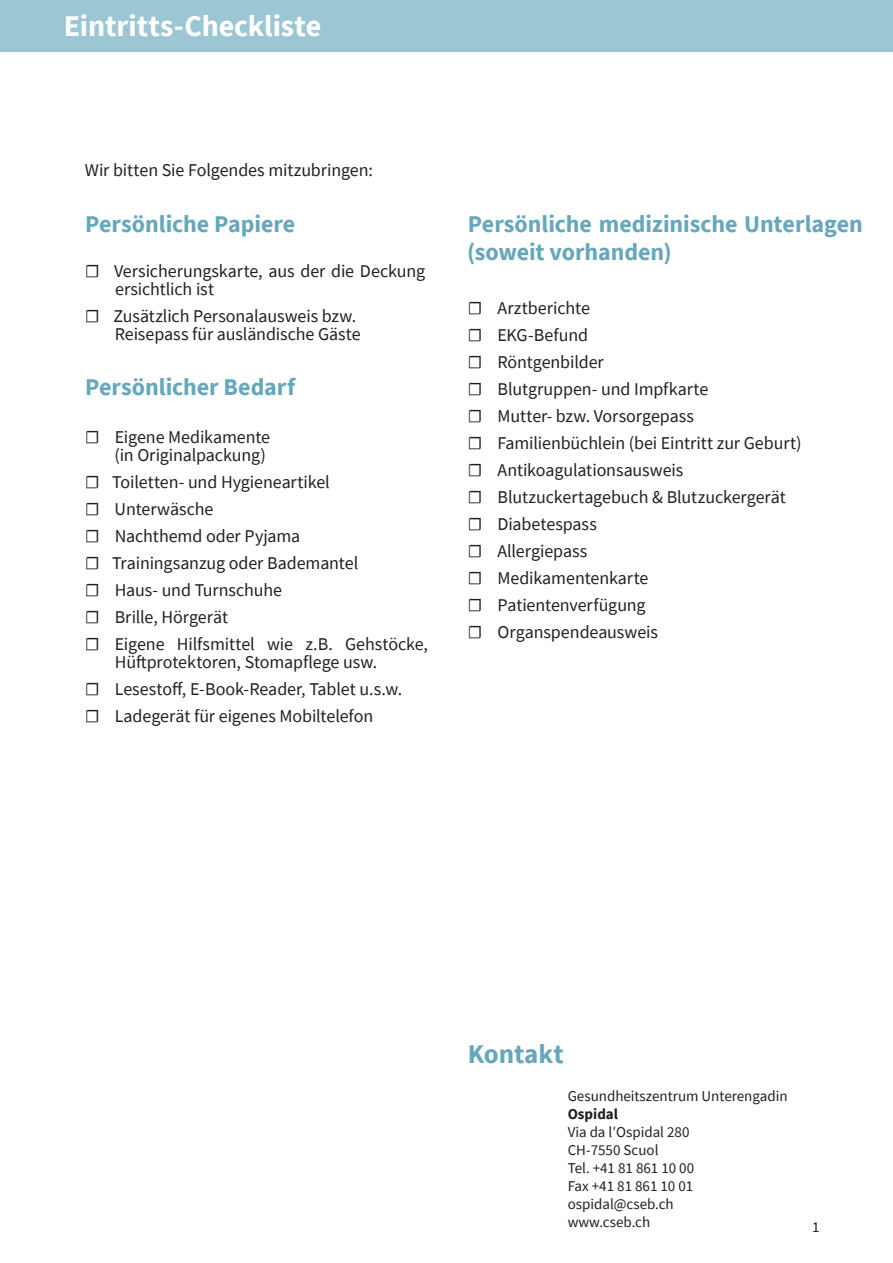
<style>
.page{position:relative;width:893px;height:1263px;background:#fff}
.page>*{position:absolute;margin:0;border:0;box-sizing:border-box;transform-origin:0 0}
.t1{font:700 30px "Source Sans Pro";letter-spacing:-.005em;color:#fff}
.t2{font:700 27px "Source Sans Pro";letter-spacing:-.005em;color:#66a7bb}
.t3{font:700 24px/28.5px "Source Sans Pro";color:#66a7bb}
.t4{font:18px/18px "Source Sans Pro";letter-spacing:-.005em;color:#231f20}
.t5{font:15px "Source Sans Pro";color:#231f20}
.t6{font:700 15px "Source Sans Pro";color:#231f20}
</style>
<div class="page">
<div style="left:0;top:0;width:893px;height:51px;background:#9cc6d3"></div>
<p class="t1" style="left:64px;top:6px;width:259px">Eintritts-Checkliste</p>
<p class="t4" style="left:85px;top:161px;width:290px">Wir bitten Sie Folgendes mitzubringen:</p>
<p class="t3" style="left:85px;top:209px;width:212px">Persönliche Papiere</p>
<p class="t4" style="left:115px;top:262px;width:312px;text-indent:-30px">☐ Versicherungskarte, aus der die Deckung ersichtlich ist</p>
<p class="t4" style="left:85px;top:307px;width:277px;text-align:right">☐ Zusätzlich Personalausweis bzw.<br>Reisepass für ausländische Gäste</p>
<p class="t3" style="left:85px;top:373px;width:212px">Persönlicher Bedarf</p>
<p class="t4" style="left:85px;top:428px;width:187px">☐ Eigene Medikamente</p>
<p class="t4" style="left:114px;top:446px;width:153px">(in Originalpackung)</p>
<p class="t4" style="left:85px;top:473px;width:246px">☐ Toiletten- und Hygieneartikel</p>
<p class="t4" style="left:85px;top:500px;width:130px">☐ Unterwäsche</p>
<p class="t4" style="left:85px;top:527px;width:217px">☐ Nachthemd oder Pyjama</p>
<p class="t4" style="left:85px;top:554px;width:275px">☐ Trainingsanzug oder Bademantel</p>
<p class="t4" style="left:85px;top:581px;width:199px">☐ Haus- und Turnschuhe</p>
<p class="t4" style="left:85px;top:608px;width:145px">☐ Brille, Hörgerät</p>
<p class="t4" style="left:115px;top:635px;width:315px;text-indent:-30px">☐ Eigene Hilfsmittel wie z.B. Gehstöcke,<br>Hüftprotektoren, Stomapflege usw.</p>
<p class="t4" style="left:85px;top:680px;width:319px">☐ Lesestoff, E-Book-Reader, Tablet u.s.w.</p>
<p class="t4" style="left:85px;top:707px;width:290px">☐ Ladegerät für eigenes Mobiltelefon</p>
<p class="t3" style="left:467px;top:209px;width:397px">Persönliche medizinische Unterlagen (soweit vorhanden)</p>
<p class="t4" style="left:468px;top:299px;width:124px">☐ Arztberichte</p>
<p class="t4" style="left:468px;top:326px;width:122px">☐ EKG-Befund</p>
<p class="t4" style="left:468px;top:353px;width:138px">☐ Röntgenbilder</p>
<p class="t4" style="left:468px;top:380px;width:242px">☐ Blutgruppen- und Impfkarte</p>
<p class="t4" style="left:468px;top:407px;width:228px">☐ Mutter- bzw. Vorsorgepass</p>
<p class="t4" style="left:468px;top:434px;width:335px">☐ Familienbüchlein (bei Eintritt zur Geburt)</p>
<p class="t4" style="left:468px;top:461px;width:217px">☐ Antikoagulationsausweis</p>
<p class="t4" style="left:468px;top:488px;width:320px">☐ Blutzuckertagebuch &amp; Blutzuckergerät</p>
<p class="t4" style="left:468px;top:515px;width:131px">☐ Diabetespass</p>
<p class="t4" style="left:468px;top:542px;width:121px">☐ Allergiepass</p>
<p class="t4" style="left:468px;top:569px;width:182px">☐ Medikamentenkarte</p>
<p class="t4" style="left:468px;top:596px;width:179px">☐ Patientenverfügung</p>
<p class="t4" style="left:468px;top:623px;width:192px">☐ Organspendeausweis</p>
<p class="t2" style="left:468px;top:1036px;width:98px">Kontakt</p>
<p class="t5" style="left:568px;top:1086px;width:221px">Gesundheitszentrum Unterengadin</p>
<p class="t6" style="left:568px;top:1104px;width:52px">Ospidal</p>
<p class="t5" style="left:568px;top:1122px;width:123px">Via da l′Ospidal 280</p>
<p class="t5" style="left:568px;top:1140px;width:92px">CH-7550 Scuol</p>
<p class="t5" style="left:568px;top:1158px;width:128px">Tel. +41 81 861 10 00</p>
<p class="t5" style="left:568px;top:1176px;width:127px">Fax +41 81 861 10 01</p>
<p class="t5" style="left:568px;top:1194px;width:108px">ospidal@cseb.ch</p>
<p class="t5" style="left:568px;top:1212px;width:84px">www.cseb.ch</p>
<p class="t5" style="left:812px;top:1217px;width:9px">1</p>
</div>
